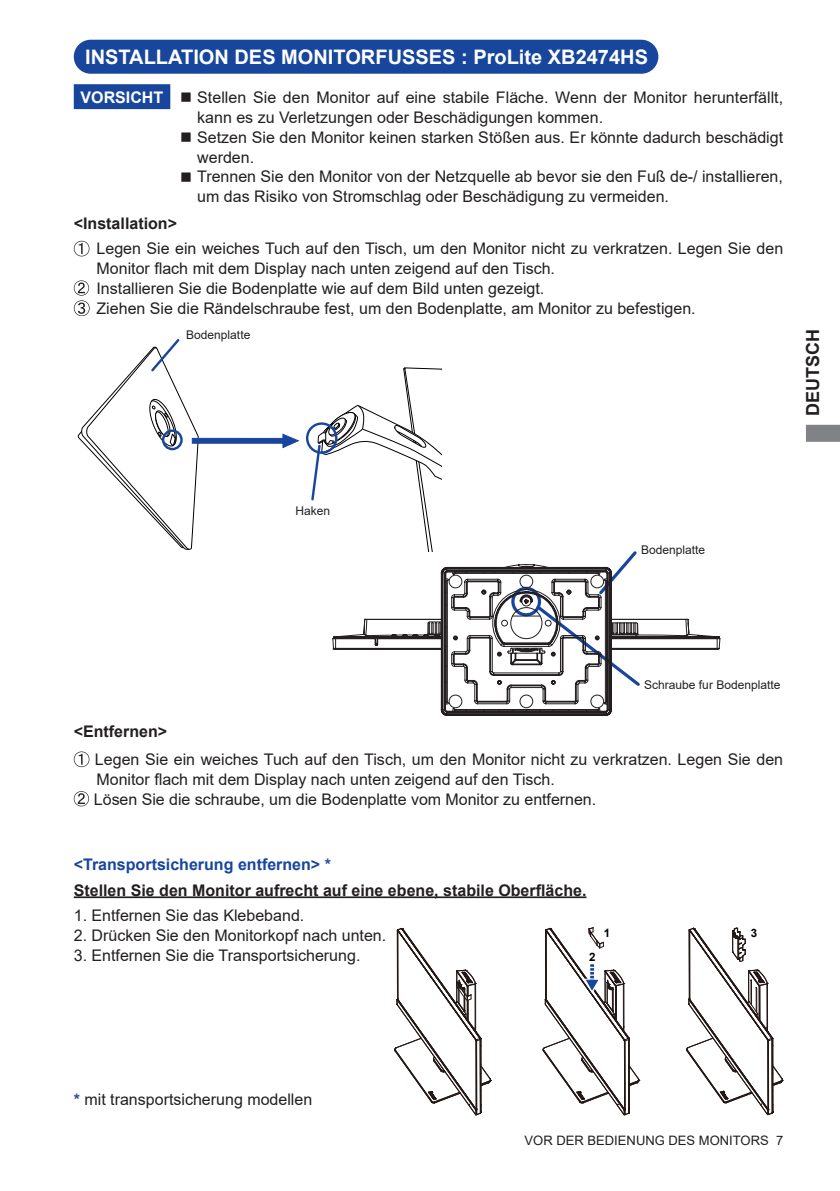
<style>
.page{position:relative;width:840px;height:1191px;background:#fff}
.page>*{position:absolute;margin:0;border:0;box-sizing:border-box;transform-origin:0 0}
.t1{font:700 20px "Arial";color:#fff}
.t2{font:700 18px "Arial";color:#231f20}
.t3{font:16px/19.8px "Arial";color:#231f20}
.t4{font:700 16px "Arial";color:#231f20}
.t5{font:700 16px "Arial";color:#18469d}
.t6{font:700 16px "Arial";color:#fff}
.t7{font:13px "Arial";color:#231f20}
.t8{font:12px "Arial";color:#231f20}
.t9{font:700 11.6px "Arial";color:#000}
.s1{font-weight:700;color:#18469d}
</style>
<div class="page">
<svg style="left:806px;top:425px;width:33px;height:17px"></svg>
<div style="left:75px;top:41px;width:582px;height:32px;background:#18469d;border-radius:16px"></div>
<div style="left:74px;top:40px;width:584px;height:34px;border:2px solid #18469d;border-radius:16px"></div>
<svg style="left:74px;top:241px;width:15px;height:15px"></svg>
<svg style="left:74px;top:280px;width:15px;height:36px"></svg>
<svg style="left:74px;top:751px;width:15px;height:16px"></svg>
<svg style="left:74px;top:791px;width:15px;height:15px"></svg>
<div style="left:306px;top:422px;width:31px;height:32px;border:2px solid #18469d;border-radius:50%"></div>
<svg style="left:77px;top:339px;width:222px;height:211px"></svg>
<hr style="left:74px;top:896px;width:512px;height:2px;background:#231f20">
<svg style="left:394px;top:928px;width:97px;height:187px"></svg>
<svg style="left:686px;top:927px;width:97px;height:188px"></svg>
<svg style="left:542px;top:927px;width:97px;height:188px"></svg>
<div style="left:74px;top:84px;width:96px;height:25px;background:#18469d;border:2px solid #18469d"></div>
<svg style="left:309px;top:367px;width:410px;height:345px"></svg>
<p class="t1" style="left:85px;top:43px;width:564px">INSTALLATION DES MONITORFUSSES : ProLite XB2474HS</p>
<p class="t3" style="left:197px;top:87px;width:587px;text-indent:-17px">■ Stellen Sie den Monitor auf eine stabile Fläche. Wenn der Monitor herunterfällt, kann es zu Verletzungen oder Beschädigungen kommen.</p>
<p class="t3" style="left:197px;top:127px;width:587px;text-indent:-17px">■ Setzen Sie den Monitor keinen starken Stößen aus. Er könnte dadurch beschädigt werden.</p>
<p class="t3" style="left:197px;top:167px;width:587px;text-indent:-17px">■ Trennen Sie den Monitor von der Netzquelle ab bevor sie den Fuß de-/ installieren, um das Risiko von Stromschlag oder Beschädigung zu vermeiden.</p>
<p class="t4" style="left:74px;top:212px;width:105px">&lt;Installation&gt;</p>
<p class="t3" style="left:96px;top:238px;width:687px">Legen Sie ein weiches Tuch auf den Tisch, um den Monitor nicht zu verkratzen. Legen Sie den Monitor flach mit dem Display nach unten zeigend auf den Tisch.<br>Installieren Sie die Bodenplatte wie auf dem Bild unten gezeigt.<br>Ziehen Sie die Rändelschraube fest, um den Bodenplatte, am Monitor zu befestigen.</p>
<p class="t6" style="left:80px;top:86px;width:84px">VORSICHT</p>
<p class="t8" style="left:186px;top:327px;width:66px">Bodenplatte</p>
<p class="t2" style="left:799px;top:415px;width:88px;rotate:-90deg">DEUTSCH</p>
<p class="t8" style="left:295px;top:502px;width:36px">Haken</p>
<p class="t8" style="left:640px;top:541px;width:66px">Bodenplatte</p>
<p class="t8" style="left:644px;top:676px;width:138px">Schraube fur Bodenplatte</p>
<p class="t4" style="left:74px;top:719px;width:95px">&lt;Entfernen&gt;</p>
<p class="t3" style="left:94px;top:749px;width:690px">Legen Sie ein weiches Tuch auf den Tisch, um den Monitor nicht zu verkratzen. Legen Sie den<br>Monitor flach mit dem Display nach unten zeigend auf den Tisch.<br>Lösen Sie die schraube, um die Bodenplatte vom Monitor zu entfernen.</p>
<p class="t5" style="left:74px;top:853px;width:258px">&lt;Transportsicherung entfernen&gt; *</p>
<p class="t4" style="left:74px;top:878px;width:514px">Stellen Sie den Monitor aufrecht auf eine ebene, stabile Oberfläche.</p>
<p class="t3" style="left:74px;top:905px;width:232px">1. Entfernen Sie das Klebeband.</p>
<p class="t3" style="left:74px;top:925px;width:314px">2. Drücken Sie den Monitorkopf nach unten.</p>
<p class="t3" style="left:74px;top:945px;width:288px">3. Entfernen Sie die Transportsicherung.</p>
<p class="t9" style="left:589px;top:948px;width:8px">2</p>
<p class="t9" style="left:603px;top:924px;width:8px">1</p>
<p class="t9" style="left:750px;top:924px;width:8px">3</p>
<p class="t3" style="left:74px;top:1089px;width:240px"><span class="s1">*</span> mit transportsicherung modellen</p>
<p class="t7" style="left:524px;top:1131px;width:260px">VOR DER BEDIENUNG DES MONITORS 7</p>
</div>
